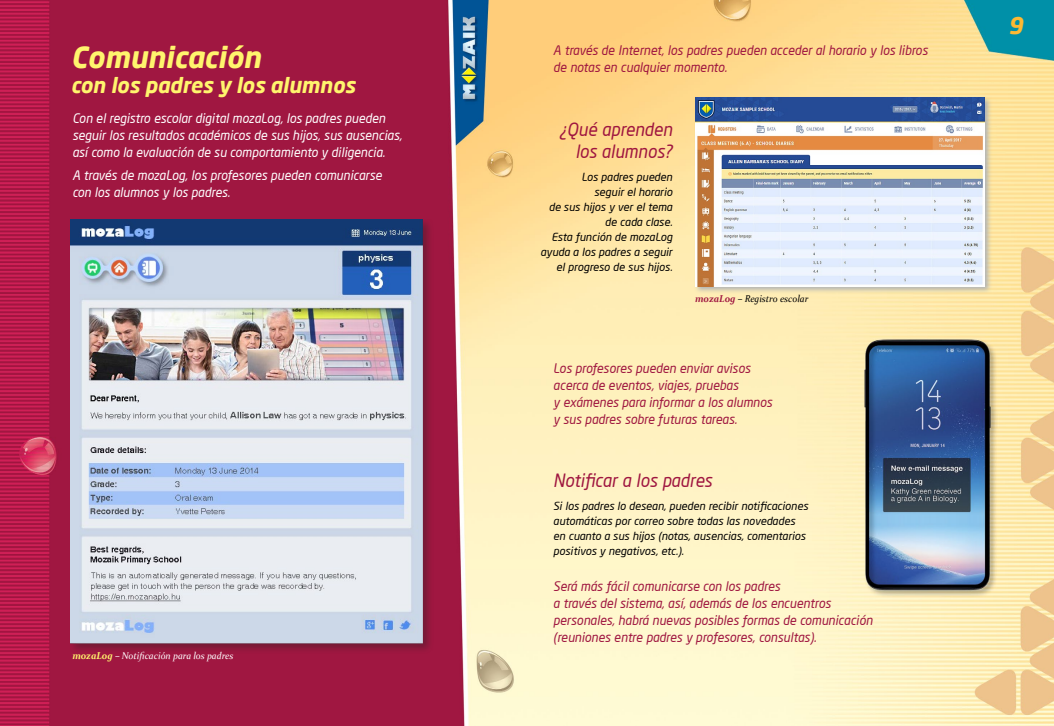
<style>
.page{position:relative;width:1054px;height:726px;background:#fff}
.page>*{position:absolute;margin:0;border:0;box-sizing:border-box;transform-origin:0 0}
.t1{font:italic 700 29px "Neo Sans Pro";color:#fff56d}
.t2{font:italic 700 23px "Neo Sans Pro";color:#fdb933}
.t3{font:italic 700 21px "Neo Sans Pro";color:#fff56d}
.t4{font:italic 18px/22px "Neo Sans Pro";color:#9f1640;text-align:right;scale:.95 1}
.t5{font:italic 13px/17px "Neo Sans Pro";color:#9f1640;scale:.95 1}
.t6{font:italic 13px/17px "Neo Sans Pro";color:#fff;scale:.95 1}
.t7{font:italic 11px/15px "Neo Sans Pro";color:#000}
.t8{font:italic 9.9px "Constantia";color:#fff;scale:.95 1}
.t9{font:italic 9.9px "Constantia";color:#000;scale:.95 1}
.s1{font-weight:700;color:#fff56d}
.s2{font-weight:700;color:#9f1640}
</style>
<div class="page">
<img style="left:0;top:0;width:1053px;height:726px">
<img style="left:71px;top:220px;width:368px;height:439px">
<svg style="left:693px;top:96px;width:299px;height:198px;background:#e4d8b3"></svg>
<img style="left:694px;top:97px;width:290px;height:189px">
<h1 class="t1" style="left:71px;top:38px;width:191px">Comunicación</h1>
<h3 class="t3" style="left:71px;top:71px;width:286px">con los padres y los alumnos</h3>
<p class="t6" style="left:72px;top:110px;width:348px">Con el registro escolar digital mozaLog, los padres pueden seguir los resultados académicos de sus hijos, sus ausencias, así como la evaluación de su comportamiento y diligencia.</p>
<p class="t6" style="left:72px;top:167px;width:327px">A través de mozaLog, los profesores pueden comunicarse con los alumnos y los padres.</p>
<p class="t8" style="left:72px;top:649px;width:171px"><span class="s1">mozaLog</span> – Notificación para los padres</p>
<p class="t5" style="left:553px;top:42px;width:395px">A través de Internet, los padres pueden acceder al horario y los libros de notas en cualquier momento.</p>
<h3 class="t4" style="left:559px;top:118px;width:120px">¿Qué aprenden los alumnos?</h3>
<p class="t7" style="left:540px;top:169px;width:133px;text-align:right">Los padres pueden<br>seguir el horario<br>de sus hijos y ver el tema de cada clase.<br>Esta función de mozaLog ayuda a los padres a seguir el progreso de sus hijos.</p>
<p class="t9" style="left:694px;top:292px;width:121px"><span class="s2">mozaLog</span> – Registro escolar</p>
<p class="t5" style="left:553px;top:360px;width:232px">Los profesores pueden enviar avisos acerca de eventos, viajes, pruebas<br>y exámenes para informar a los alumnos y sus padres sobre futuras tareas.</p>
<h3 class="t4" style="left:553px;top:469px;width:169px">Notificar a los padres</h3>
<p class="t7" style="left:553px;top:498px;width:256px">Si los padres lo desean, pueden recibir notificaciones automáticas por correo sobre todas las novedades en cuanto a sus hijos (notas, ausencias, comentarios positivos y negativos, etc.).</p>
<p class="t5" style="left:553px;top:578px;width:337px">Será más fácil comunicarse con los padres<br>a través del sistema, así, además de los encuentros personales, habrá nuevas posibles formas de comunicación (reuniones entre padres y profesores, consultas).</p>
<h2 class="t2" style="left:1007px;top:11px;width:16px">9</h2>
</div>
